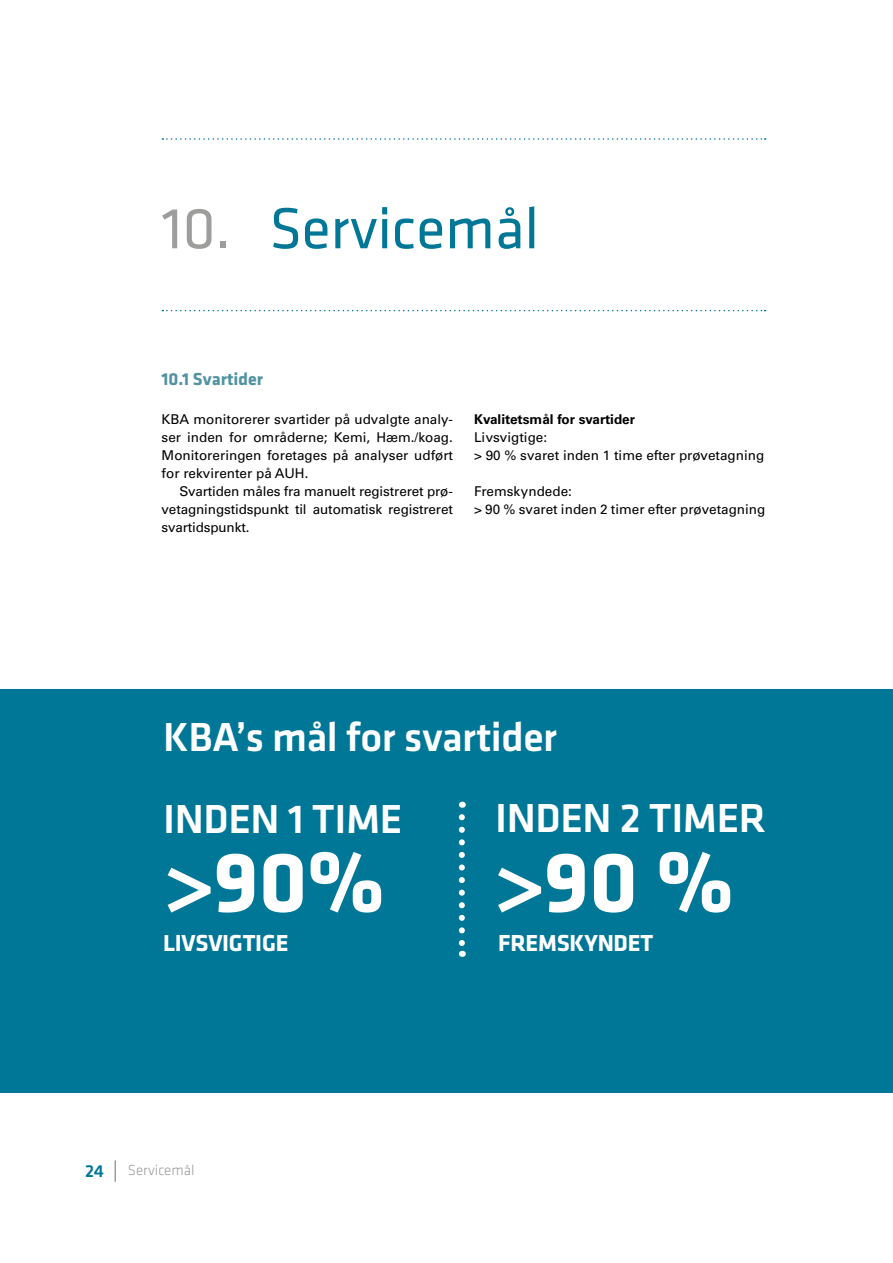
<style>
.page{position:relative;width:893px;height:1263px;background:#fff}
.page>*{position:absolute;margin:0;border:0;box-sizing:border-box;transform-origin:0 0}
.t1{font:700 88.5px "Klavika";color:#fff}
.t2{font:60px "Klavika";color:#007796}
.t3{font:500 42px "Klavika";letter-spacing:-.01em;color:#fff}
.t4{font:700 24px "Klavika";letter-spacing:-.01em;color:#fff}
.t5{font:700 18px "Klavika";color:#5193a0}
.t6{font:500 18px "Klavika";color:#007796}
.t7{font:300 15px "Klavika";color:#9d9d9c}
.t8{font:13.5px/18px "Univers LT Std";color:#000;text-align:justify}
.t9{font:700 13.5px "Univers LT Std";color:#000}
.s1{color:#9d9d9c}
</style>
<div class="page">
<svg style="left:115px;top:1160px;width:1px;height:22px"></svg>
<div style="left:0;top:689px;width:893px;height:404px;background:#007796"></div>
<svg style="left:162px;top:138px;width:604px;height:2px"></svg>
<svg style="left:162px;top:310px;width:604px;height:1px"></svg>
<svg style="left:459px;top:817px;width:6px;height:140px"></svg>
<h2 class="t2" style="left:162px;top:196px;width:379px"><span class="s1">10.</span> Servicemål</h2>
<h3 class="t5" style="left:162px;top:370px;width:103px">10.1 Svartider</h3>
<p class="t8" style="left:162px;top:410px;width:293px">KBA monitorerer svartider på udvalgte analy&shy;ser inden for områderne; Kemi, Hæm./koag.<br>Monitoreringen foretages på analyser udført for rekvirenter på AUH.</p>
<p class="t8" style="left:162px;top:482px;width:293px;text-indent:18px">Svartiden måles fra manuelt registreret prø&shy;vetagningstidspunkt til automatisk registreret svartidspunkt.</p>
<p class="t9" style="left:474px;top:411px;width:162px">Kvalitetsmål for svartider</p>
<p class="t8" style="left:474px;top:428px;width:292px">Livsvigtige:<br>&gt; 90 % svaret inden 1 time efter prøvetagning</p>
<p class="t8" style="left:474px;top:482px;width:293px">Fremskyndede:<br>&gt; 90 % svaret inden 2 timer efter prøvetagning</p>
<h3 class="t3" style="left:163px;top:714px;width:395px">KBA’s mål for svartider</h3>
<h3 class="t3" style="left:163px;top:796px;width:241px">INDEN 1 TIME</h3>
<h1 class="t1" style="left:163px;top:834px;width:223px">&gt;90%</h1>
<h3 class="t4" style="left:163px;top:929px;width:127px">LIVSVIGTIGE</h3>
<h3 class="t6" style="left:85px;top:1161px;width:20px">24</h3>
<p class="t7" style="left:128px;top:1161px;width:68px">Servicemål</p>
<h3 class="t3" style="left:495px;top:795px;width:273px">INDEN 2 TIMER</h3>
<h1 class="t1" style="left:494px;top:834px;width:242px">&gt;90 %</h1>
<h3 class="t4" style="left:498px;top:929px;width:156px">FREMSKYNDET</h3>
</div>
